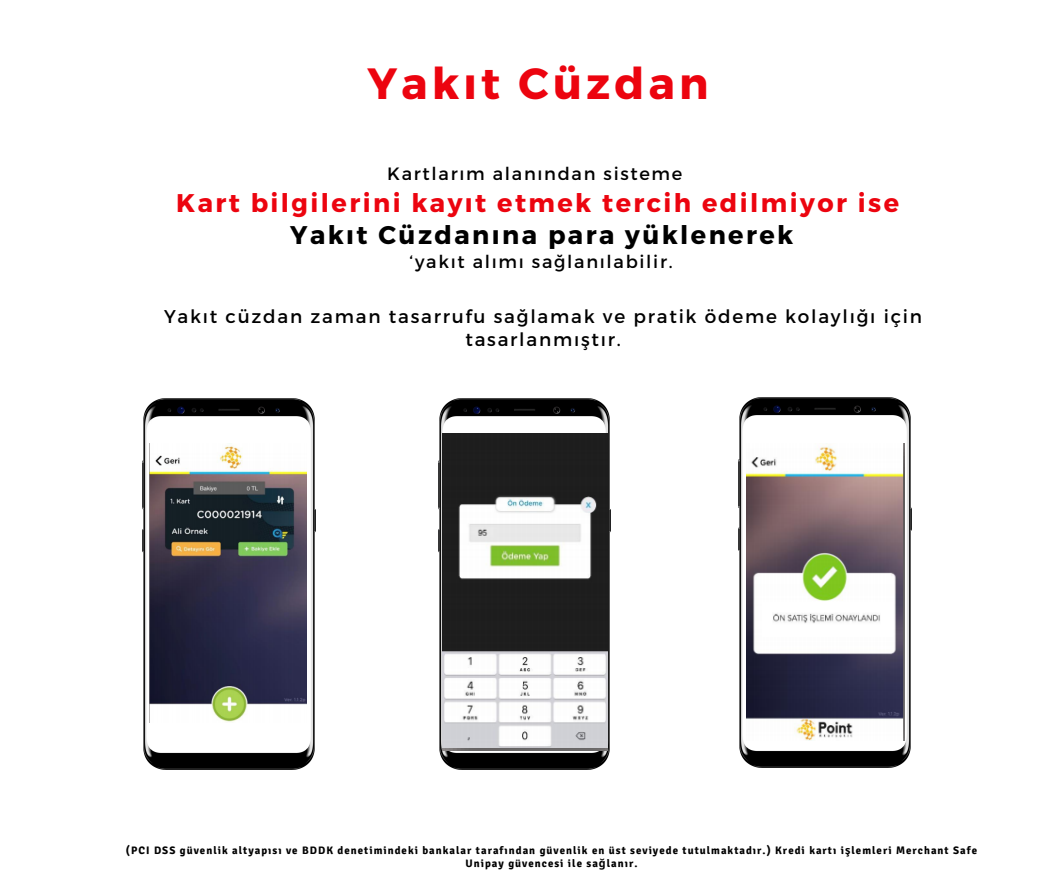
<style>
.page{position:relative;width:1059px;height:887px;background:#fff}
.page>*{position:absolute;margin:0;border:0;box-sizing:border-box;transform-origin:0 0}
.t1{font:700 43.65px "Montserrat";letter-spacing:.095em;color:#ec040f}
.t2{font:700 25.5px "Montserrat";letter-spacing:.095em;color:#ec040f}
.t3{font:700 25.5px "Montserrat";letter-spacing:.095em;color:#000}
.t4{font:18.45px/23.5px "Montserrat";letter-spacing:.095em;color:#000;text-align:center}
.t5{font:17.85px "Montserrat";letter-spacing:.095em;color:#000}
.t6{font:700 10.8px/13.5px "Signika";letter-spacing:.095em;color:#000;text-align:center}
.s1{font-family:"Noto Sans"}
</style>
<div class="page">
<img style="left:143px;top:399px;width:172px;height:370px">
<img style="left:149px;top:443px;width:158px;height:279px">
<img style="left:438px;top:399px;width:173px;height:370px">
<img style="left:738px;top:397px;width:173px;height:371px">
<img style="left:442px;top:433px;width:166px;height:317px">
<img style="left:746px;top:443px;width:158px;height:297px">
<p class="t1" style="left:367px;top:55px;width:342px">Yakıt Cüzdan</p>
<p class="t5" style="left:387px;top:162px;width:297px">Kartlarım alanından sisteme</p>
<p class="t2" style="left:176px;top:186px;width:724px">Kart bilgilerini kayıt etmek tercih edilmiyor ise</p>
<p class="t3" style="left:290px;top:218px;width:504px">Yakıt Cüzdanına para yüklenerek</p>
<p class="t5" style="left:409px;top:250px;width:264px">‘yakıt alımı sağlanılabilir.</p>
<p class="t4" style="left:164px;top:303px;width:759px">Yakıt cüzdan zaman tasarrufu sağlamak ve pratik ödeme kolaylığı için tasarlanmıştır.</p>
<p class="t6" style="left:126px;top:843px;width:852px">(PCI DSS güvenlik altyapısı ve BDDK denetimindeki bankalar tarafından güvenlik en üst seviyede tutulmaktadır.) Kredi kartı i<span class="s1">ş</span>lemleri Merchant Safe<br>Unipay güvencesi ile sa<span class="s1">ğ</span>lanır.</p>
</div>
